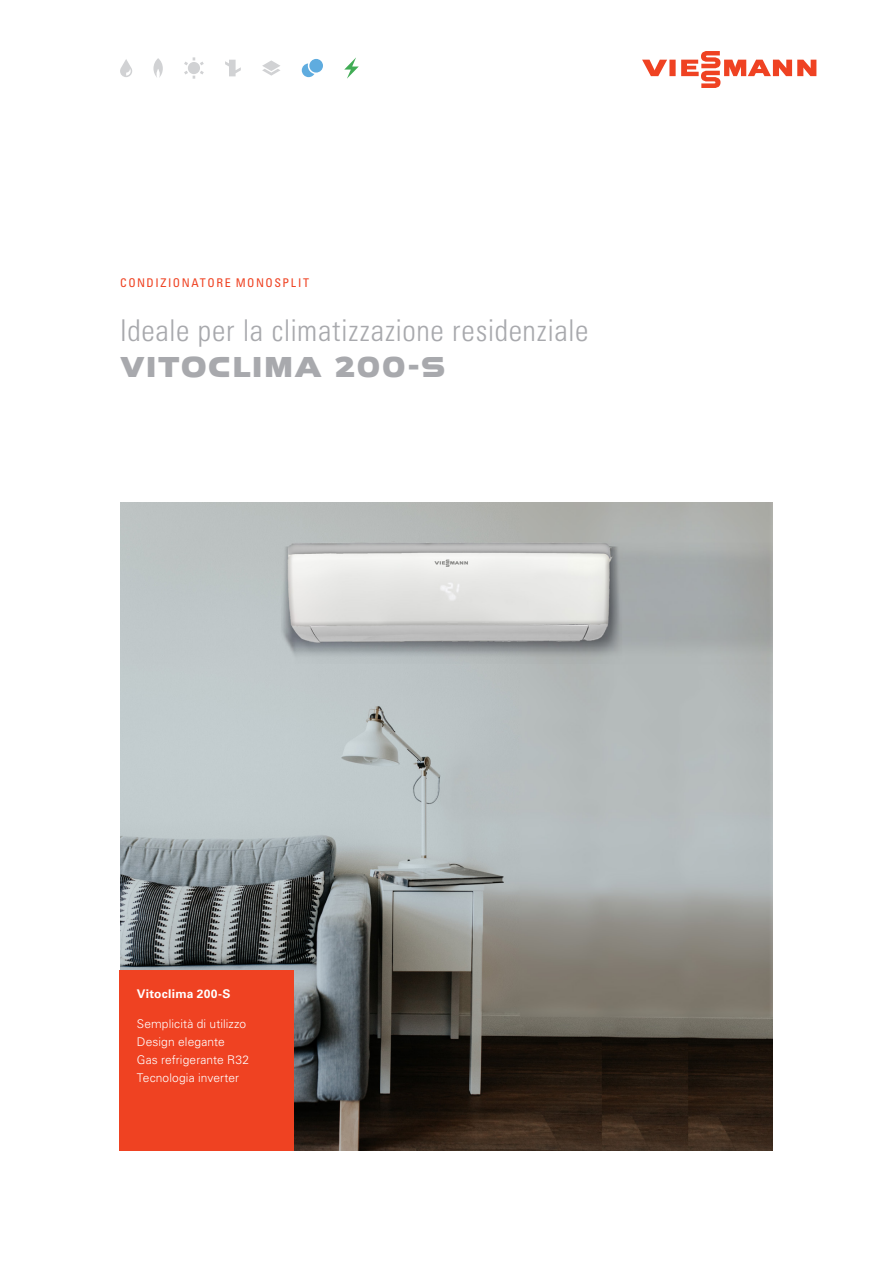
<style>
.page{position:relative;width:893px;height:1263px;background:#fff}
.page>*{position:absolute;margin:0;border:0;box-sizing:border-box;transform-origin:0 0}
.Titel{font:30px "Univers LTCYR 47 Light Cond";letter-spacing:.02em;color:#a8a9ad}
.Titel_Viessmann_Schr{font:30px "VIESSMANN Normal";letter-spacing:.015em;color:#a8a9ad}
.Copy___Univers_Light{font:300 12px "Univers LTCYR 45";letter-spacing:.01em;color:#fff}
.Topic{font:condensed 12px "Univers LTCYR 57";letter-spacing:.125em;color:#ef4222}
.Infobox_Headline{font:700 12px "Univers LTCYR 65";letter-spacing:.02em;color:#fff}
</style>
<div class="page">
<img style="left:120px;top:503px;width:653px;height:648px">
<div style="left:120px;top:971px;width:174px;height:180px;background:#ef4222"></div>
<svg style="left:642px;top:51px;width:174px;height:37px"></svg>
<svg style="left:302px;top:59px;width:21px;height:18px"></svg>
<svg style="left:344px;top:57px;width:15px;height:22px"></svg>
<svg style="left:184px;top:57px;width:20px;height:22px"></svg>
<svg style="left:225px;top:60px;width:16px;height:16px"></svg>
<svg style="left:262px;top:60px;width:18px;height:16px"></svg>
<svg style="left:153px;top:58px;width:10px;height:20px"></svg>
<svg style="left:120px;top:59px;width:12px;height:18px"></svg>
<p class="Topic" style="left:120px;top:275px;width:191px">CONDIZIONATORE MONOSPLIT</p>
<p class="Titel" style="left:120px;top:310px;width:470px">Ideale per la climatizzazione residenziale</p>
<p class="Titel_Viessmann_Schr" style="left:120px;top:346px;width:327px">VITOCLIMA 200-S</p>
<p class="Infobox_Headline" style="left:137px;top:985px;width:95px">Vitoclima 200-S</p>
<p class="Copy___Univers_Light" style="left:137px;top:1016px;width:111px">Semplicità di utilizzo</p>
<p class="Copy___Univers_Light" style="left:137px;top:1034px;width:89px">Design elegante</p>
<p class="Copy___Univers_Light" style="left:137px;top:1052px;width:114px">Gas refrigerante R32</p>
<p class="Copy___Univers_Light" style="left:137px;top:1070px;width:104px">Tecnologia inverter</p>
</div>
